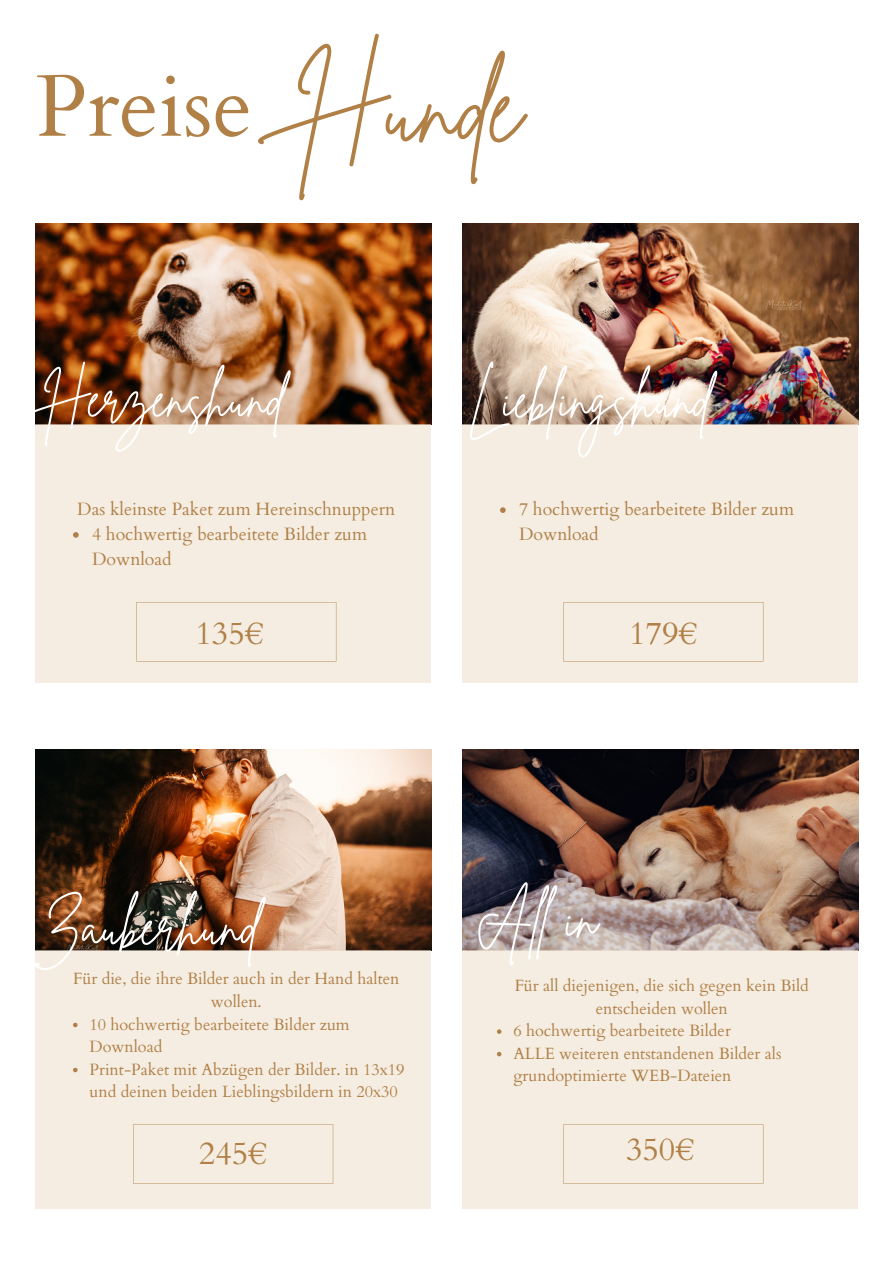
<style>
.page{position:relative;width:893px;height:1264px;background:#fff}
.page>*{position:absolute;margin:0;border:0;box-sizing:border-box;transform-origin:0 0}
.t1{font:102.6px "Brittany Signature";color:#b08047}
.t2{font:87.6px "Cardo";color:#b08047}
.t3{font:54px "Brittany Signature";color:#fff}
.t4{font:52.5px "Brittany Signature";color:#fff}
.t5{font:51.9px "Brittany Signature";color:#fff}
.t6{font:32.1px "Cardo";color:#b08047}
.t7{font:17.85px/24.8px "Cardo";color:#b08047}
.t8{font:16.35px/22.5px "Cardo";color:#b08047}
</style>
<div class="page">
<img style="left:35px;top:223px;width:396px;height:201px">
<div style="left:35px;top:424px;width:396px;height:258px;background:#f5ede2"></div>
<img style="left:462px;top:223px;width:396px;height:201px">
<img style="left:35px;top:749px;width:396px;height:201px">
<img style="left:462px;top:749px;width:396px;height:201px">
<svg style="left:73px;top:532px;width:6px;height:5px"></svg>
<div style="left:462px;top:424px;width:395px;height:258px;background:#f5ede2"></div>
<svg style="left:500px;top:507px;width:5px;height:6px"></svg>
<div style="left:35px;top:950px;width:396px;height:258px;background:#f5ede2"></div>
<svg style="left:73px;top:1022px;width:5px;height:5px"></svg>
<svg style="left:73px;top:1067px;width:5px;height:5px"></svg>
<div style="left:462px;top:950px;width:395px;height:258px;background:#f5ede2"></div>
<svg style="left:497px;top:1029px;width:4px;height:4px"></svg>
<svg style="left:497px;top:1051px;width:4px;height:5px"></svg>
<svg style="left:136px;top:602px;width:200px;height:59px"></svg>
<svg style="left:563px;top:602px;width:200px;height:59px"></svg>
<svg style="left:133px;top:1124px;width:200px;height:59px"></svg>
<svg style="left:563px;top:1124px;width:200px;height:59px"></svg>
<p class="t2" style="left:35px;top:49px;width:218px">Preise</p>
<p class="t1" style="left:299px;top:40px;width:224px">Hunde</p>
<p class="t5" style="left:45px;top:365px;width:241px">Herzenshund</p>
<p class="t7" style="left:77px;top:497px;width:319px">Das kleinste Paket zum Hereinschnuppern</p>
<p class="t7" style="left:92px;top:522px;width:276px">4 hochwertig bearbeitete Bilder zum<br>Download</p>
<p class="t4" style="left:467px;top:365px;width:245px">Lieblingshund</p>
<p class="t7" style="left:519px;top:497px;width:276px">7 hochwertig bearbeitete Bilder zum<br>Download</p>
<p class="t6" style="left:195px;top:612px;width:70px">135€</p>
<p class="t6" style="left:629px;top:612px;width:70px">179€</p>
<p class="t3" style="left:40px;top:890px;width:221px">Zauberhund</p>
<p class="t8" style="left:73px;top:968px;width:328px;text-align:center">Für die, die ihre Bilder auch in der Hand halten wollen.</p>
<p class="t8" style="left:89px;top:1013px;width:262px">10 hochwertig bearbeitete Bilder zum<br>Download</p>
<p class="t8" style="left:89px;top:1058px;width:316px">Print-Paket mit Abzügen der Bilder. in 13x19 und deinen beiden Lieblingsbildern in 20x30</p>
<p class="t4" style="left:475px;top:885px;width:123px">Al in</p>
<p class="t8" style="left:514px;top:974px;width:296px;text-align:center">Für all diejenigen, die sich gegen kein Bild entscheiden wollen</p>
<p class="t8" style="left:513px;top:1019px;width:219px">6 hochwertig bearbeitete Bilder</p>
<p class="t8" style="left:513px;top:1042px;width:269px">ALLE weiteren entstandenen Bilder als grundoptimierte WEB-Dateien</p>
<p class="t6" style="left:199px;top:1132px;width:70px">245€</p>
<p class="t6" style="left:626px;top:1127px;width:70px">350€</p>
</div>
